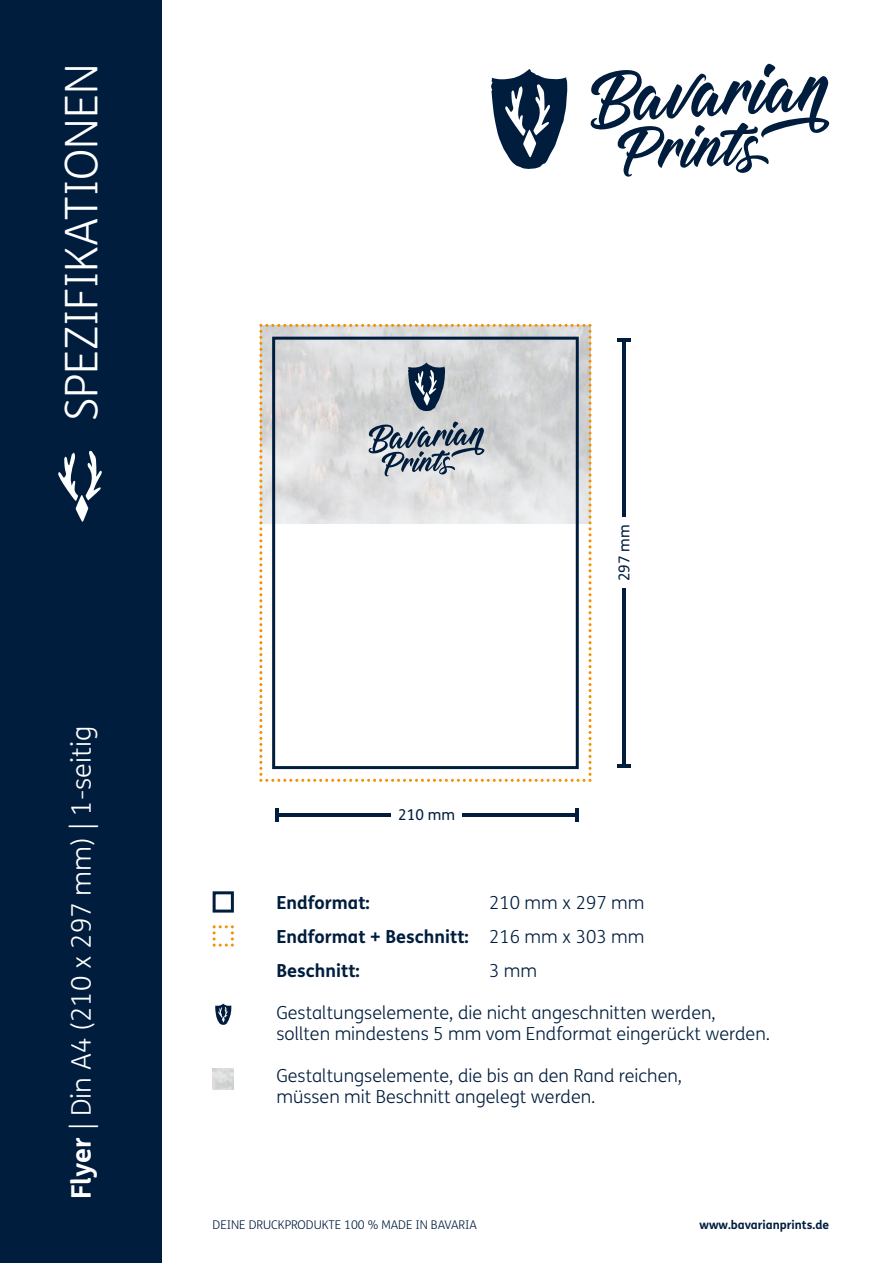
<style>
.page{position:relative;width:893px;height:1263px;background:#fff}
.page>*{position:absolute;margin:0;border:0;box-sizing:border-box;transform-origin:0 0}
.t1{font:300 45px "FS Me";color:#fff}
.t2{font:300 27px "FS Me";color:#fff}
.t3{font:300 18px/21px "FS Me";color:#001d3d}
.t4{font:700 18px/34px "FS Me";color:#001d3d;text-align:justify}
.t5{font:15px "FS Me";color:#001d3d}
.t6{font:300 12px "FS Me";color:#001d3d}
.t7{font:700 12px "FS Me";color:#001d3d}
.s1{font-weight:700}
.s2{font-weight:300}
</style>
<div class="page">
<div style="left:0;top:0;width:162px;height:1263px;background:#001d3d"></div>
<svg style="left:58px;top:451px;width:44px;height:71px"></svg>
<svg style="left:590px;top:64px;width:240px;height:113px"></svg>
<svg style="left:491px;top:69px;width:76px;height:100px"></svg>
<img style="left:213px;top:1068px;width:21px;height:22px">
<svg style="left:215px;top:1003px;width:16px;height:22px"></svg>
<svg style="left:213px;top:891px;width:21px;height:21px"></svg>
<svg style="left:213px;top:925px;width:21px;height:21px"></svg>
<svg style="left:259px;top:324px;width:332px;height:458px"></svg>
<hr style="left:277px;top:813px;width:300px;height:3px;background:#001d3d">
<svg style="left:275px;top:808px;width:3px;height:13px"></svg>
<svg style="left:575px;top:808px;width:3px;height:13px"></svg>
<hr style="left:622px;top:340px;width:3px;height:426px;background:#001d3d">
<hr style="left:617px;top:764px;width:14px;height:3px;background:#001d3d">
<hr style="left:617px;top:338px;width:14px;height:3px;background:#001d3d">
<div style="left:392px;top:801px;width:70px;height:27px;background:#fff"></div>
<div style="left:610px;top:518px;width:28px;height:70px;background:#fff"></div>
<h1 class="t1" style="left:51px;top:421px;width:359px;rotate:-90deg">SPEZIFIKATIONEN</h1>
<h2 class="t2" style="left:63px;top:1199px;width:474px;rotate:-90deg"><span class="s1">Flyer</span> | Din A4 (210 x 297 mm) | 1-seitig</h2>
<p class="t5" style="left:398px;top:804px;width:58px">210 mm</p>
<p class="t5" style="left:614px;top:581px;width:58px;rotate:-90deg">297 mm</p>
<p class="t4" style="left:276px;top:885px;width:95px">Endformat:</p>
<p class="t4" style="left:276px;top:885px;width:370px;text-indent:213px"><span class="s2">210 mm x 297 mm </span>Endformat + Beschnitt: <span class="s2">216 mm x 303 mm </span>Beschnitt:</p>
<p class="t3" style="left:489px;top:960px;width:50px">3 mm</p>
<p class="t3" style="left:276px;top:1002px;width:495px">Gestaltungselemente, die nicht angeschnitten werden, sollten mindestens 5 mm vom Endformat eingerückt werden.</p>
<p class="t3" style="left:276px;top:1065px;width:407px">Gestaltungselemente, die bis an den Rand reichen, müssen mit Beschnitt angelegt werden.</p>
<p class="t6" style="left:213px;top:1217px;width:266px">DEINE DRUCKPRODUKTE 100 % MADE IN BAVARIA</p>
<p class="t7" style="left:700px;top:1216px;width:131px">www.bavarianprints.de</p>
</div>
